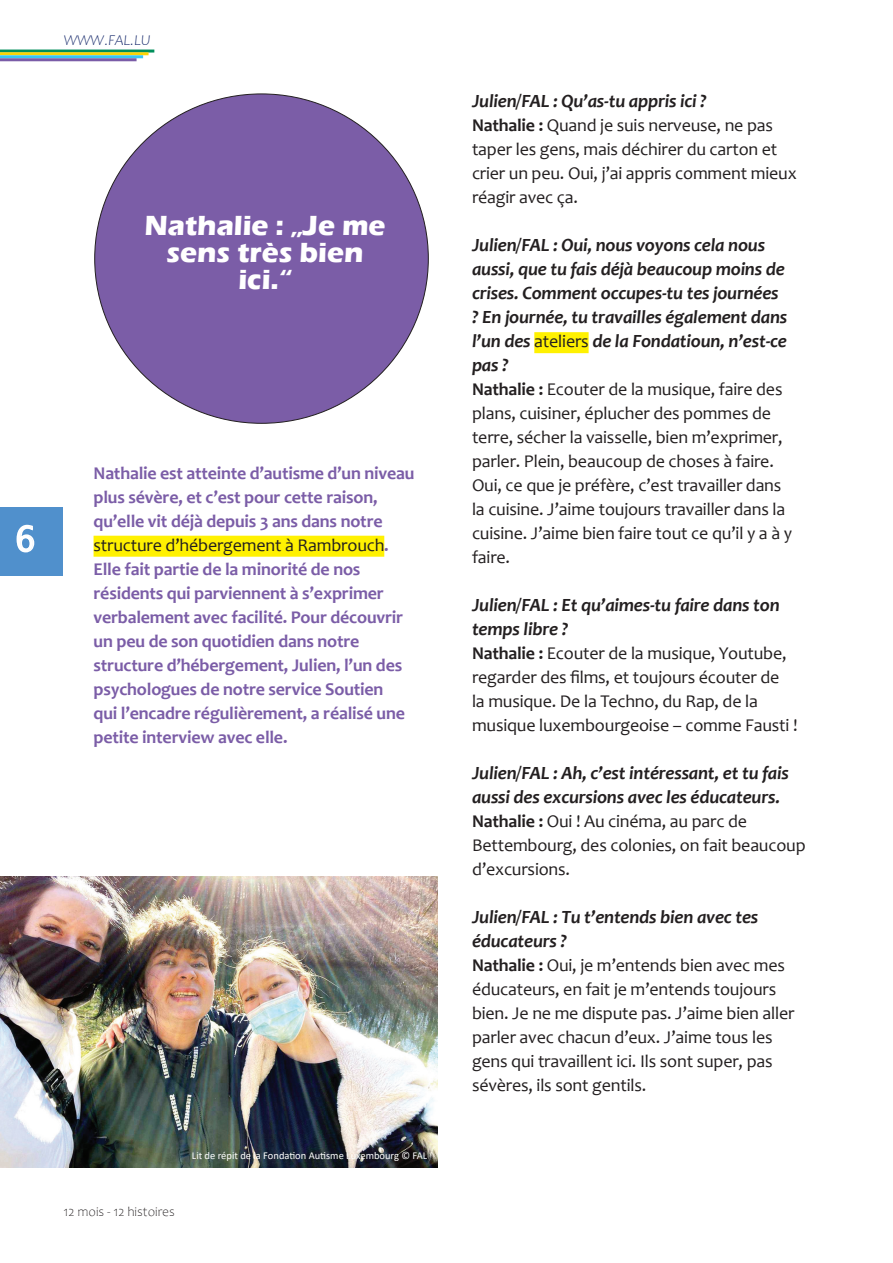
<style>
.page{position:relative;width:893px;height:1263px;background:#fff}
.page>*{position:absolute;margin:0;border:0;box-sizing:border-box;transform-origin:0 0}
.t1{font:34.5px "Lucida Console";color:#fff}
.t2{font:700 28.5px/27px "Eras ITC";color:#fff;text-align:center}
.t3{font:italic 700 18.75px/24px "Candara";letter-spacing:-.01em;color:#231f20}
.t4{font:18px/24px "Candara";letter-spacing:-.01em;color:#231f20}
.t5{font:700 18px/24px "Candara";letter-spacing:-.01em;color:#7b5da7}
.t6{font:italic 300 15px "Candara";color:#172a6c}
.t7{font:300 13.5px "Candara";color:#231f20}
.t8{font:10.5px "Calibri";color:#fff}
.s1{font-weight:400;color:#231f20}
.s2{font-weight:700}
.s3{font-weight:400;font-style:normal;font-size:18px}
</style>
<div class="page">
<div style="left:0;top:507px;width:63px;height:68px;background:#5090cc"></div>
<svg style="left:16px;top:524px;width:19px;height:29px"></svg>
<hr style="left:0;top:50px;width:154px;height:3px;background:#008f5b">
<hr style="left:0;top:52px;width:149px;height:3px;background:#fcd406">
<hr style="left:0;top:55px;width:143px;height:3px;background:#38c6f4">
<hr style="left:0;top:58px;width:137px;height:3px;background:#7a5ca7">
<img style="left:0;top:876px;width:438px;height:292px">
<div style="left:94px;top:536px;width:290px;height:21px;background:#fff101"></div>
<div style="left:534px;top:332px;width:55px;height:21px;background:#fff101"></div>
<div style="left:95px;top:94px;width:333px;height:329px;background:#7b5da7;border-radius:50%"></div>
<p class="t6" style="left:64px;top:32px;width:88px">WWW.FAL.LU</p>
<h2 class="t2" style="left:144px;top:213px;width:242px">Nathalie : „Je me sens très bien ici.“</h2>
<h1 class="t1" style="left:15px;top:524px;width:22px">6</h1>
<p class="t5" style="left:94px;top:461px;width:323px">Nathalie est atteinte d’autisme d’un niveau plus sévère, et c’est pour cette raison, qu’elle vit déjà depuis 3 ans dans notre <span class="s1">structure d’hébergement à Rambrouch</span>.<br>Elle fait partie de la minorité de nos résidents qui parviennent à s’exprimer verbalement avec facilité. Pour découvrir un peu de son quotidien dans notre structure d’hébergement, Julien, l’un des psychologues de notre service Soutien<br>qui l’encadre régulièrement, a réalisé une petite interview avec elle.</p>
<p class="t7" style="left:64px;top:1204px;width:113px">12 mois - 12 histoires</p>
<p class="t8" style="left:192px;top:1148px;width:237px">Lit de répit de la Fondation Autisme Luxembourg © FAL</p>
<p class="t3" style="left:472px;top:89px;width:236px">Julien/FAL : Qu’as-tu appris ici ?</p>
<p class="t4" style="left:472px;top:113px;width:326px"><span class="s2">Nathalie :</span> Quand je suis nerveuse, ne pas taper les gens, mais déchirer du carton et crier un peu. Oui, j’ai appris comment mieux réagir avec ça.</p>
<p class="t3" style="left:472px;top:233px;width:317px">Julien/FAL : Oui, nous voyons cela nous aussi, que tu fais déjà beaucoup moins de crises. Comment occupes-tu tes journées ? En journée, tu travailles également dans l’un des <span class="s3">ateliers</span> de la Fondatioun, n’est-ce pas ?</p>
<p class="t4" style="left:472px;top:377px;width:322px"><span class="s2">Nathalie :</span> Ecouter de la musique, faire des plans, cuisiner, éplucher des pommes de terre, sécher la vaisselle, bien m’exprimer, parler. Plein, beaucoup de choses à faire.<br>Oui, ce que je préfère, c’est travailler dans la cuisine. J’aime toujours travailler dans la cuisine. J’aime bien faire tout ce qu’il y a à y faire.</p>
<p class="t3" style="left:472px;top:593px;width:309px">Julien/FAL : Et qu’aimes-tu faire dans ton temps libre ?</p>
<p class="t4" style="left:472px;top:641px;width:327px"><span class="s2">Nathalie :</span> Ecouter de la musique, Youtube, regarder des films, et toujours écouter de<br>la musique. De la Techno, du Rap, de la musique luxembourgeoise – comme Fausti !</p>
<p class="t3" style="left:472px;top:761px;width:318px">Julien/FAL : Ah, c’est intéressant, et tu fais aussi des excursions avec les éducateurs.</p>
<p class="t4" style="left:472px;top:809px;width:335px"><span class="s2">Nathalie :</span> Oui ! Au cinéma, au parc de<br>Bettembourg, des colonies, on fait beaucoup d’excursions.</p>
<p class="t3" style="left:472px;top:905px;width:288px">Julien/FAL : Tu t’entends bien avec tes éducateurs ?</p>
<p class="t4" style="left:472px;top:953px;width:324px"><span class="s2">Nathalie :</span> Oui, je m’entends bien avec mes éducateurs, en fait je m’entends toujours bien. Je ne me dispute pas. J’aime bien aller parler avec chacun d’eux. J’aime tous les gens qui travaillent ici. Ils sont super, pas sévères, ils sont gentils.</p>
</div>
